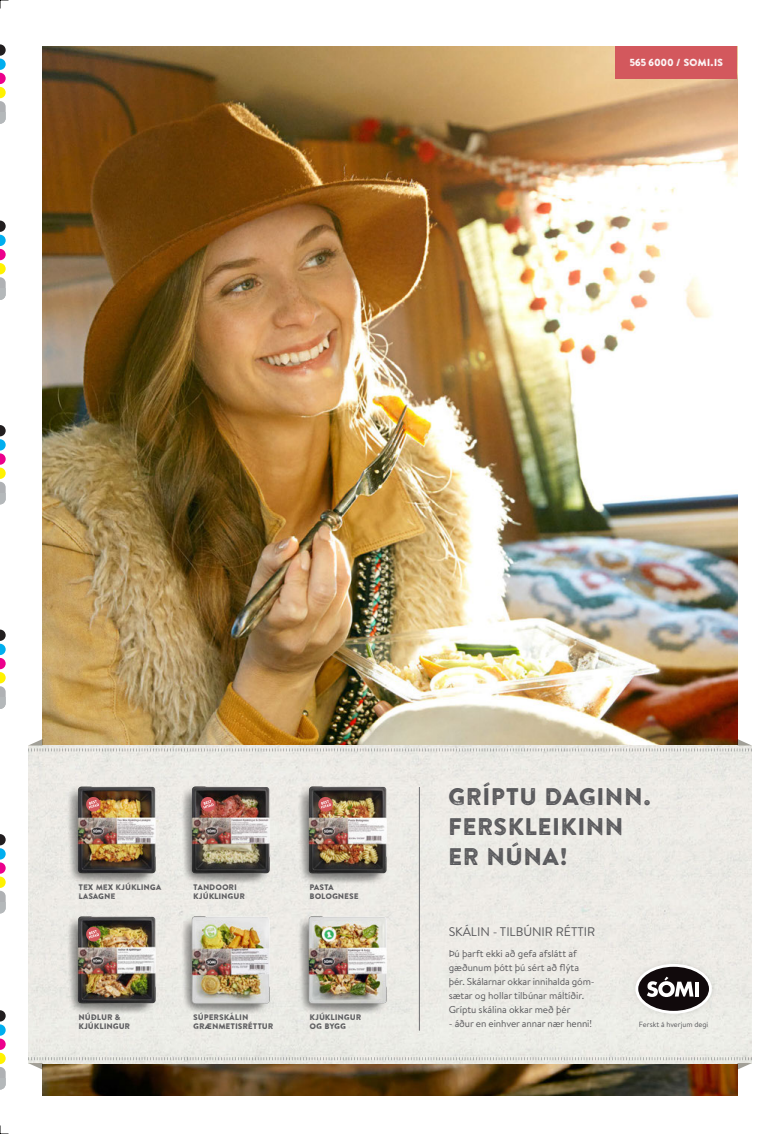
<style>
.page{position:relative;width:780px;height:1134px;background:#fff}
.page>*{position:absolute;margin:0;border:0;box-sizing:border-box;transform-origin:0 0}
.t1{font:24px/30px "Brandon Printed Two";letter-spacing:-.01em;color:#58585b}
.t2{font:12.5px "Brandon Text";letter-spacing:-.005em;color:#58585b}
.t3{font:10.2px "Brandon Printed Two";letter-spacing:-.025em;color:#fff}
.t4{font:10px/14px "Brandon Text";letter-spacing:-.005em;color:#58585b}
.t5{font:8px/9px "Brandon Printed Two";letter-spacing:-.015em;color:#58585b}
.t6{font:7.5px "Brandon Text";color:#58585b}
</style>
<div class="page">
<img style="left:42px;top:47px;width:695px;height:692px">
<img style="left:42px;top:1069px;width:695px;height:26px">
<div style="left:28px;top:751px;width:723px;height:306px;background:#ecebe6"></div>
<svg style="left:28px;top:739px;width:723px;height:12px;background:#cabda4"></svg>
<svg style="left:28px;top:1057px;width:723px;height:12px;background:#b0a595"></svg>
<div style="left:629px;top:958px;width:89px;height:62px;background:#221e1f;opacity:.1"></div>
<div style="left:636px;top:965px;width:74px;height:47px;background:#110a0c;border-radius:50%"></div>
<div style="left:635px;top:964px;width:76px;height:50px;border:3px solid #fff;border-radius:50%"></div>
<svg style="left:647px;top:977px;width:46px;height:20px"></svg>
<hr style="left:695px;top:982px;width:4px;height:14px;background:#fff">
<img style="left:176px;top:896px;width:230px;height:127px">
<img style="left:59px;top:896px;width:117px;height:127px">
<img style="left:176px;top:766px;width:230px;height:127px">
<img style="left:59px;top:766px;width:117px;height:127px">
<hr style="left:419px;top:787px;width:1px;height:244px;background:#6d6e71">
<div style="left:615px;top:47px;width:122px;height:32px;background:#d3585d"></div>
<svg style="left:85px;top:926px;width:17px;height:16px"></svg>
<svg style="left:85px;top:796px;width:17px;height:16px"></svg>
<svg style="left:200px;top:796px;width:16px;height:16px"></svg>
<svg style="left:317px;top:796px;width:17px;height:16px"></svg>
<svg style="left:0;top:44px;width:6px;height:68px"></svg>
<div style="left:0;top:112px;width:6px;height:12px;background:#b4b8ba"></div>
<svg style="left:0;top:1010px;width:6px;height:68px"></svg>
<div style="left:0;top:1078px;width:6px;height:11px;background:#b4b8ba"></div>
<svg style="left:0;top:834px;width:6px;height:68px"></svg>
<div style="left:0;top:902px;width:6px;height:11px;background:#b4b8ba"></div>
<svg style="left:0;top:629px;width:6px;height:69px"></svg>
<div style="left:0;top:698px;width:6px;height:11px;background:#b4b8ba"></div>
<svg style="left:0;top:425px;width:6px;height:68px"></svg>
<div style="left:0;top:493px;width:6px;height:11px;background:#b4b8ba"></div>
<svg style="left:0;top:221px;width:6px;height:68px"></svg>
<div style="left:0;top:289px;width:6px;height:11px;background:#b4b8ba"></div>
<svg style="left:0;top:0;width:9px;height:9px"></svg>
<svg style="left:0;top:1125px;width:9px;height:9px"></svg>
<p class="t3" style="left:629px;top:56px;width:95px">565 6000 / SOMI.IS</p>
<p class="t5" style="left:78px;top:882px;width:84px">TEX MEX KJÚKLINGA<br>LASAGNE</p>
<p class="t5" style="left:193px;top:882px;width:53px">TANDOORI<br>KJÚKLINGUR</p>
<p class="t5" style="left:309px;top:882px;width:51px">PASTA<br>BOLOGNESE</p>
<p class="t5" style="left:78px;top:1012px;width:53px">NÚÐLUR &amp;<br>KJÚKLINGUR</p>
<p class="t5" style="left:193px;top:1012px;width:82px">SÚPERSKÁLIN<br>GRÆNMETISRÉTTUR</p>
<p class="t5" style="left:309px;top:1012px;width:53px">KJÚKLINGUR<br>OG BYGG</p>
<h1 class="t1" style="left:447px;top:782px;width:205px">GRÍPTU DAGINN.<br>FERSKLEIKINN<br>ER NÚNA!</h1>
<p class="t2" style="left:448px;top:923px;width:148px">SKÁLIN - TILBÚNIR RÉTTIR</p>
<p class="t4" style="left:448px;top:946px;width:147px">Þú þarft ekki að gefa afslátt af gæðunum þótt þú sért að flýta þér. Skálarnar okkar innihalda góm&shy;sætar og hollar tilbúnar máltíðir.<br>Gríptu skálina okkar með þér</p>
<p class="t4" style="left:448px;top:1016px;width:145px">- áður en einhver annar nær henni!</p>
<p class="t6" style="left:639px;top:1019px;width:71px">Ferskt á hverjum degi</p>
</div>
